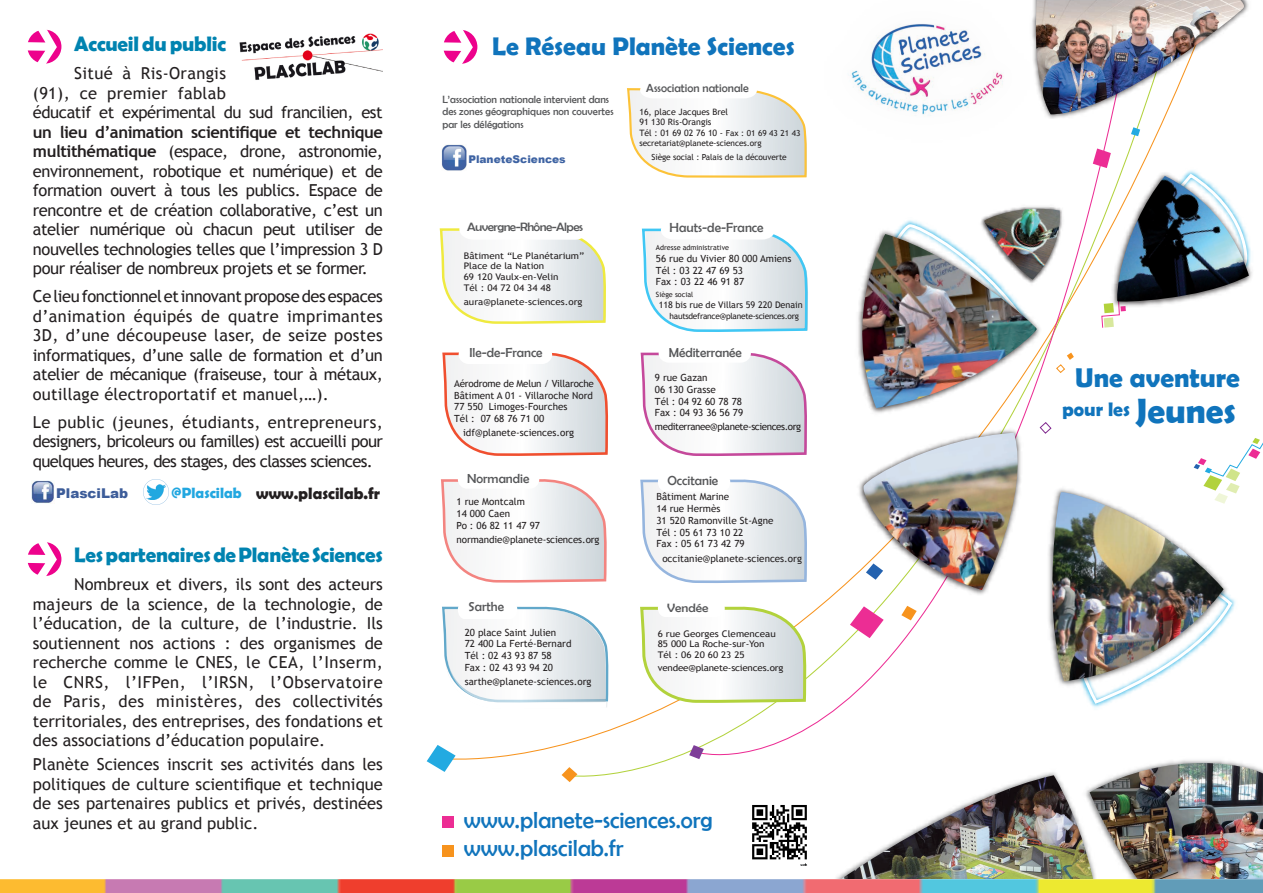
<style>
.page{position:relative;width:1263px;height:893px;background:#fff}
.page>*{position:absolute;margin:0;border:0;box-sizing:border-box;transform-origin:0 0}
.t1{font:700 27.3px "Berlin Sans FB Demi";color:#1074bc}
.t2{font:700 25.5px "Berlin Sans FB Demi";color:#1074bc}
.t3{font:23.4px/28.5px "Berlin Sans FB";color:#1074bc}
.t4{font:700 21px "Berlin Sans FB Demi";letter-spacing:-.01em;color:#0083b0}
.t5{font:700 19.65px "Berlin Sans FB Demi";color:#1074bc}
.t6{font:16.5px/19.5px "Trebuchet MS";letter-spacing:-.025em;color:#231f20;text-align:justify}
.t7{font:700 16.5px "Berlin Sans FB Demi";color:#231f20}
.t8{font:700 15px "Berlin Sans FB Demi";color:#22a7e0}
.t9{font:900 13.5px "Arial";color:#3c5c99}
.t10{font:13.2px "Berlin Sans FB";color:#57585a}
.t11{font:12.15px "Berlin Sans FB";letter-spacing:-.045em;color:#57585a;scale:1.08 1}
.t12{font:11.7px "Berlin Sans FB";color:#57585a}
.t13{font:10.65px/12.8px "Berlin Sans FB";color:#57585a}
.t14{font:900 10.65px "Arial";color:#3e63a3}
.t15{font:9.9px/11.9px "Trebuchet MS";color:#231f20}
.t16{font:9.9px "Trebuchet MS";letter-spacing:-.04em;color:#231f20}
.t17{font:9.15px/10.9px "Trebuchet MS";color:#231f20;scale:1.08 1}
.t18{font:9.15px "Trebuchet MS";color:#231f20}
.t19{font:9.15px "Trebuchet MS";letter-spacing:-.02em;color:#231f20;scale:1.08 1}
.t20{font:8.85px/10.6px "Trebuchet MS";color:#231f20}
.t21{font:8.4px "Trebuchet MS";letter-spacing:-.03em;color:#231f20}
.t22{font:8.25px/13.8px "Trebuchet MS";letter-spacing:-.01em;color:#231f20}
.t23{font:7.2px "Trebuchet MS";color:#231f20}
.s1{font-weight:700}
.s2{font-size:8.25px}
.s3{font-size:35.4px}
</style>
<div class="page">
<img style="left:752px;top:839px;width:55px;height:27px">
<svg style="left:1200px;top:438px;width:63px;height:56px"></svg>
<svg style="left:427px;top:745px;width:29px;height:27px"></svg>
<svg style="left:703px;top:297px;width:371px;height:542px"></svg>
<svg style="left:689px;top:745px;width:15px;height:14px"></svg>
<svg style="left:562px;top:767px;width:15px;height:15px"></svg>
<img style="left:1142px;top:763px;width:121px;height:116px">
<img style="left:762px;top:220px;width:305px;height:213px">
<img style="left:840px;top:234px;width:197px;height:174px">
<img style="left:1070px;top:148px;width:182px;height:189px">
<img style="left:1115px;top:176px;width:134px;height:127px">
<img style="left:833px;top:763px;width:309px;height:116px">
<img style="left:840px;top:775px;width:254px;height:104px">
<img style="left:1038px;top:472px;width:195px;height:254px">
<img style="left:1045px;top:492px;width:178px;height:189px">
<img style="left:965px;top:183px;width:129px;height:114px">
<img style="left:984px;top:209px;width:77px;height:71px">
<img style="left:851px;top:23px;width:152px;height:93px">
<img style="left:821px;top:415px;width:268px;height:206px">
<img style="left:859px;top:433px;width:172px;height:157px">
<img style="left:0;top:879px;width:1263px;height:14px">
<svg style="left:627px;top:88px;width:180px;height:90px"></svg>
<svg style="left:640px;top:605px;width:167px;height:99px"></svg>
<div style="left:658px;top:600px;width:67px;height:17px;background:#fff;border-radius:8px"></div>
<svg style="left:640px;top:478px;width:168px;height:106px"></svg>
<div style="left:658px;top:473px;width:72px;height:19px;background:#fff;border-radius:9px"></div>
<svg style="left:442px;top:352px;width:166px;height:104px"></svg>
<svg style="left:640px;top:344px;width:168px;height:113px"></svg>
<svg style="left:441px;top:479px;width:166px;height:104px"></svg>
<div style="left:458px;top:470px;width:81px;height:19px;background:#fff;border-radius:9px"></div>
<svg style="left:439px;top:228px;width:167px;height:96px"></svg>
<svg style="left:641px;top:221px;width:167px;height:112px"></svg>
<img style="left:1032px;top:0;width:217px;height:148px">
<img style="left:1033px;top:0;width:211px;height:114px">
<div style="left:443px;top:30px;width:34px;height:34px;background:#ed028c;border-radius:50%"></div>
<svg style="left:443px;top:30px;width:30px;height:34px"></svg>
<svg style="left:442px;top:606px;width:167px;height:101px"></svg>
<img style="left:442px;top:145px;width:25px;height:26px">
<div style="left:442px;top:816px;width:12px;height:11px;background:#ec2d94"></div>
<div style="left:442px;top:845px;width:12px;height:11px;background:#f7931d"></div>
<svg style="left:27px;top:29px;width:35px;height:35px"></svg>
<svg style="left:27px;top:29px;width:30px;height:35px"></svg>
<img style="left:239px;top:33px;width:144px;height:47px">
<svg style="left:27px;top:542px;width:35px;height:34px"></svg>
<svg style="left:27px;top:542px;width:30px;height:34px"></svg>
<svg style="left:143px;top:479px;width:26px;height:26px"></svg>
<img style="left:31px;top:480px;width:23px;height:23px">
<p class="t4" style="left:74px;top:32px;width:153px">Accueil du public</p>
<p class="t6" style="left:33px;top:64px;width:351px;text-align:left;text-indent:41px">Situé à Ris-Orangis<br>(91), ce premier fablab<br>éducatif et expérimental du sud francilien, est <span class="s1">un lieu d’animation scientifique et technique multithématique</span> (espace, drone, astronomie, environnement, robotique et numérique) et de formation ouvert à tous les publics. Espace de rencontre et de création collaborative, c’est un atelier numérique où chacun peut utiliser de nouvelles technologies telles que l’impression 3 D pour réaliser de nombreux projets et se former.</p>
<p class="t6" style="left:33px;top:287px;width:351px">Ce lieu fonctionnel et innovant propose des espaces d’animation équipés de quatre imprimantes 3D, d’une découpeuse laser, de seize postes informatiques, d’une salle de formation et d’un atelier de mécanique (fraiseuse, tour à métaux, outillage électroportatif et manuel,…).</p>
<p class="t6" style="left:33px;top:412px;width:351px">Le public (jeunes, étudiants, entrepreneurs, designers, bricoleurs ou familles) est accueilli pour quelques heures, des stages, des classes sciences.</p>
<p class="t7" style="left:256px;top:484px;width:125px">www.plascilab.fr</p>
<p class="t9" style="left:56px;top:483px;width:74px">PlasciLab</p>
<p class="t8" style="left:172px;top:484px;width:78px">@Plascilab_</p>
<p class="t4" style="left:74px;top:543px;width:310px">Les partenaires de Planète Sciences</p>
<p class="t6" style="left:33px;top:575px;width:351px;text-indent:41px">Nombreux et divers, ils sont des acteurs majeurs de la science, de la technologie, de l’éducation, de la culture, de l’industrie. Ils soutiennent nos actions : des organismes de recherche comme le CNES, le CEA, l’Inserm, le CNRS, l’IFPen, l’IRSN, l’Observatoire de Paris, des ministères, des collectivités territoriales, des entreprises, des fondations et des associations d’éducation populaire.</p>
<p class="t6" style="left:33px;top:755px;width:351px">Planète Sciences inscrit ses activités dans les politiques de culture scientifique et technique de ses partenaires publics et privés, destinées aux jeunes et au grand public.</p>
<p class="t2" style="left:492px;top:32px;width:304px">Le Réseau Planète Sciences</p>
<p class="t13" style="left:442px;top:93px;width:173px">L’association nationale intervient dans des zones géographiques non couvertes par les délégations</p>
<p class="t12" style="left:646px;top:81px;width:104px">Association nationale</p>
<p class="t20" style="left:639px;top:106px;width:163px">16, place Jacques Brel<br>91 130 Ris-Orangis<br>Tél : 01 69 02 76 10 - <span class="s2">Fax : 01 69 43 21 43</span></p>
<p class="t22" style="left:651px;top:136px;width:137px;text-indent:-12px">secretariat@planete-sciences.org<br>Siège social : Palais de la découverte</p>
<p class="t14" style="left:468px;top:151px;width:99px">PlaneteSciences</p>
<p class="t11" style="left:467px;top:220px;width:109px">Auvergne-Rhône-Alpes</p>
<p class="t17" style="left:464px;top:250px;width:113px">Bâtiment “Le Planétarium”<br>Place de la Nation<br>69 120 Vaulx-en-Velin<br>Tél : 04 72 04 34 48</p>
<p class="t17" style="left:464px;top:296px;width:111px">aura@planete-sciences.org</p>
<p class="t10" style="left:469px;top:345px;width:75px">Ile-de-France</p>
<p class="t15" style="left:454px;top:377px;width:141px">Aérodrome de Melun / Villaroche<br>Bâtiment A 01 - Villaroche Nord<br>77 550 Limoges-Fourches<br>Tél : 07 68 76 71 00</p>
<p class="t15" style="left:463px;top:427px;width:113px">idf@planete-sciences.org</p>
<p class="t10" style="left:467px;top:471px;width:64px">Normandie</p>
<p class="t15" style="left:457px;top:496px;width:85px">1 rue Montcalm<br>14 000 Caen<br>Po : 06 82 11 47 97</p>
<p class="t15" style="left:457px;top:534px;width:144px">normandie@planete-sciences.org</p>
<p class="t10" style="left:469px;top:599px;width:37px">Sarthe</p>
<p class="t15" style="left:465px;top:626px;width:108px">20 place Saint Julien<br>72 400 La Ferté-Bernard<br>Tél : 02 43 93 87 58<br>Fax : 02 43 93 94 20</p>
<p class="t15" style="left:465px;top:676px;width:128px">sarthe@planete-sciences.org</p>
<p class="t10" style="left:669px;top:220px;width:96px">Hauts-de-France</p>
<p class="t23" style="left:656px;top:243px;width:75px">Adresse administrative</p>
<p class="t15" style="left:656px;top:252px;width:137px">56 rue du Vivier 80 000 Amiens<br>Tél : 03 22 47 69 53<br>Fax : 03 22 46 91 87</p>
<p class="t23" style="left:656px;top:291px;width:39px">Siège social</p>
<p class="t18" style="left:659px;top:300px;width:145px">118 bis rue de Villars 59 220 Denain</p>
<p class="t21" style="left:670px;top:311px;width:131px">hautsdefrance@planete-sciences.org</p>
<p class="t10" style="left:669px;top:345px;width:75px">Méditerranée</p>
<p class="t15" style="left:655px;top:372px;width:90px">9 rue Gazan<br>06 130 Grasse<br>Tél : 04 92 60 78 78<br>Fax : 04 93 36 56 79</p>
<p class="t16" style="left:655px;top:421px;width:148px">mediterranee@planete-sciences.org</p>
<p class="t10" style="left:667px;top:473px;width:52px">Occitanie</p>
<p class="t15" style="left:656px;top:491px;width:119px">Bâtiment Marine<br>14 rue Hermès<br>31 520 Ramonville St-Agne<br>Tél : 05 61 73 10 22<br>Fax : 05 61 73 42 79</p>
<p class="t15" style="left:662px;top:552px;width:141px">occitanie@planete-sciences.org</p>
<p class="t11" style="left:667px;top:601px;width:40px">Vendée</p>
<p class="t17" style="left:658px;top:628px;width:111px">6 rue Georges Clemenceau<br>85 000 La Roche-sur-Yon<br>Tél : 06 20 60 23 25</p>
<p class="t19" style="left:658px;top:663px;width:118px">vendee@planete-sciences.org</p>
<p class="t3" style="left:464px;top:805px;width:250px">www.planete-sciences.org www.plascilab.fr</p>
<p class="t1" style="left:1075px;top:362px;width:166px">Une aventure</p>
<p class="t5" style="left:1062px;top:398px;width:175px">pour les <span class="s3">Jeunes</span></p>
</div>
